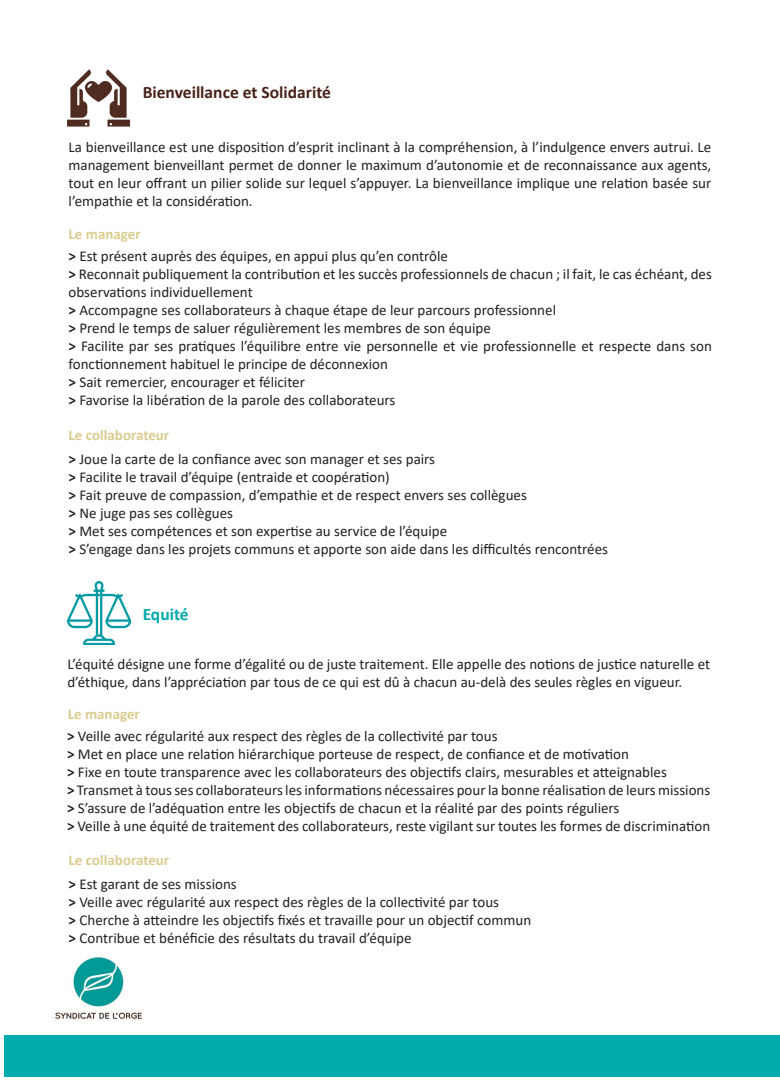
<style>
.page{position:relative;width:780px;height:1088px;background:#fff}
.page>*{position:absolute;margin:0;border:0;box-sizing:border-box;transform-origin:0 0}
.t1{font:700 17.5px "Calibri";color:#482218}
.t2{font:700 17.5px "Calibri";color:#00aaad}
.t3{font:15px/18px "Calibri";color:#231f20}
.t4{font:700 15px "Calibri";color:#dacc8f}
.s1{font-weight:700}
</style>
<div class="page">
<div style="left:5px;top:1035px;width:775px;height:41px;background:#00aaad"></div>
<img style="left:67px;top:69px;width:63px;height:58px">
<img style="left:55px;top:957px;width:87px;height:63px">
<img style="left:67px;top:581px;width:63px;height:63px">
<p class="t1" style="left:143px;top:80px;width:190px">Bienveillance et Solidarité</p>
<p class="t3" style="left:69px;top:138px;width:644px;text-align:justify">La bienveillance est une disposition d’esprit inclinant à la compréhension, à l’indulgence envers autrui. Le management bienveillant permet de donner le maximum d’autonomie et de reconnaissance aux agents, tout en leur offrant un pilier solide sur lequel s’appuyer. La bienveillance implique une relation basée sur l’empathie et la considération.</p>
<p class="t4" style="left:69px;top:224px;width:74px">Le manager</p>
<p class="t3" style="left:69px;top:247px;width:381px"><span class="s1">&gt;</span> Est présent auprès des équipes, en appui plus qu’en contrôle</p>
<p class="t3" style="left:69px;top:265px;width:644px"><span class="s1">&gt;</span> Reconnait publiquement la contribution et les succès professionnels de chacun ; il fait, le cas échéant, des observations individuellement</p>
<p class="t3" style="left:69px;top:301px;width:489px"><span class="s1">&gt;</span> Accompagne ses collaborateurs à chaque étape de leur parcours professionnel</p>
<p class="t3" style="left:69px;top:319px;width:424px"><span class="s1">&gt;</span> Prend le temps de saluer régulièrement les membres de son équipe</p>
<p class="t3" style="left:69px;top:337px;width:644px"><span class="s1">&gt;</span> Facilite par ses pratiques l’équilibre entre vie personnelle et vie professionnelle et respecte dans son fonctionnement habituel le principe de déconnexion</p>
<p class="t3" style="left:69px;top:373px;width:238px"><span class="s1">&gt;</span> Sait remercier, encourager et féliciter</p>
<p class="t3" style="left:69px;top:391px;width:328px"><span class="s1">&gt;</span> Favorise la libération de la parole des collaborateurs</p>
<p class="t4" style="left:69px;top:424px;width:102px">Le collaborateur</p>
<p class="t3" style="left:69px;top:450px;width:368px"><span class="s1">&gt;</span> Joue la carte de la confiance avec son manager et ses pairs</p>
<p class="t3" style="left:69px;top:468px;width:322px"><span class="s1">&gt;</span> Facilite le travail d’équipe (entraide et coopération)</p>
<p class="t3" style="left:69px;top:486px;width:460px"><span class="s1">&gt;</span> Fait preuve de compassion, d’empathie et de respect envers ses collègues</p>
<p class="t3" style="left:69px;top:504px;width:166px"><span class="s1">&gt;</span> Ne juge pas ses collègues</p>
<p class="t3" style="left:69px;top:522px;width:380px"><span class="s1">&gt;</span> Met ses compétences et son expertise au service de l’équipe</p>
<p class="t3" style="left:69px;top:540px;width:541px"><span class="s1">&gt;</span> S’engage dans les projets communs et apporte son aide dans les difficultés rencontrées</p>
<p class="t2" style="left:143px;top:602px;width:48px">Equité</p>
<p class="t3" style="left:67px;top:654px;width:644px">L’équité désigne une forme d’égalité ou de juste traitement. Elle appelle des notions de justice naturelle et d’éthique, dans l’appréciation par tous de ce qui est dû à chacun au-delà des seules règles en vigueur.</p>
<p class="t4" style="left:68px;top:703px;width:74px">Le manager</p>
<p class="t3" style="left:67px;top:726px;width:432px"><span class="s1">&gt;</span> Veille avec régularité aux respect des règles de la collectivité par tous</p>
<p class="t3" style="left:67px;top:744px;width:563px"><span class="s1">&gt;</span> Met en place une relation hiérarchique porteuse de respect, de confiance et de motivation</p>
<p class="t3" style="left:67px;top:762px;width:601px"><span class="s1">&gt;</span> Fixe en toute transparence avec les collaborateurs des objectifs clairs, mesurables et atteignables</p>
<p class="t3" style="left:67px;top:780px;width:644px"><span class="s1">&gt;</span> Transmet à tous ses collaborateurs les informations nécessaires pour la bonne réalisation de leurs missions</p>
<p class="t3" style="left:67px;top:798px;width:554px"><span class="s1">&gt;</span> S’assure de l’adéquation entre les objectifs de chacun et la réalité par des points réguliers</p>
<p class="t3" style="left:67px;top:816px;width:644px"><span class="s1">&gt;</span> Veille à une équité de traitement des collaborateurs, reste vigilant sur toutes les formes de discrimination</p>
<p class="t4" style="left:69px;top:850px;width:102px">Le collaborateur</p>
<p class="t3" style="left:69px;top:874px;width:170px"><span class="s1">&gt;</span> Est garant de ses missions</p>
<p class="t3" style="left:69px;top:892px;width:432px"><span class="s1">&gt;</span> Veille avec régularité aux respect des règles de la collectivité par tous</p>
<p class="t3" style="left:69px;top:910px;width:464px"><span class="s1">&gt;</span> Cherche à atteindre les objectifs fixés et travaille pour un objectif commun</p>
<p class="t3" style="left:69px;top:928px;width:344px"><span class="s1">&gt;</span> Contribue et bénéficie des résultats du travail d’équipe</p>
</div>
